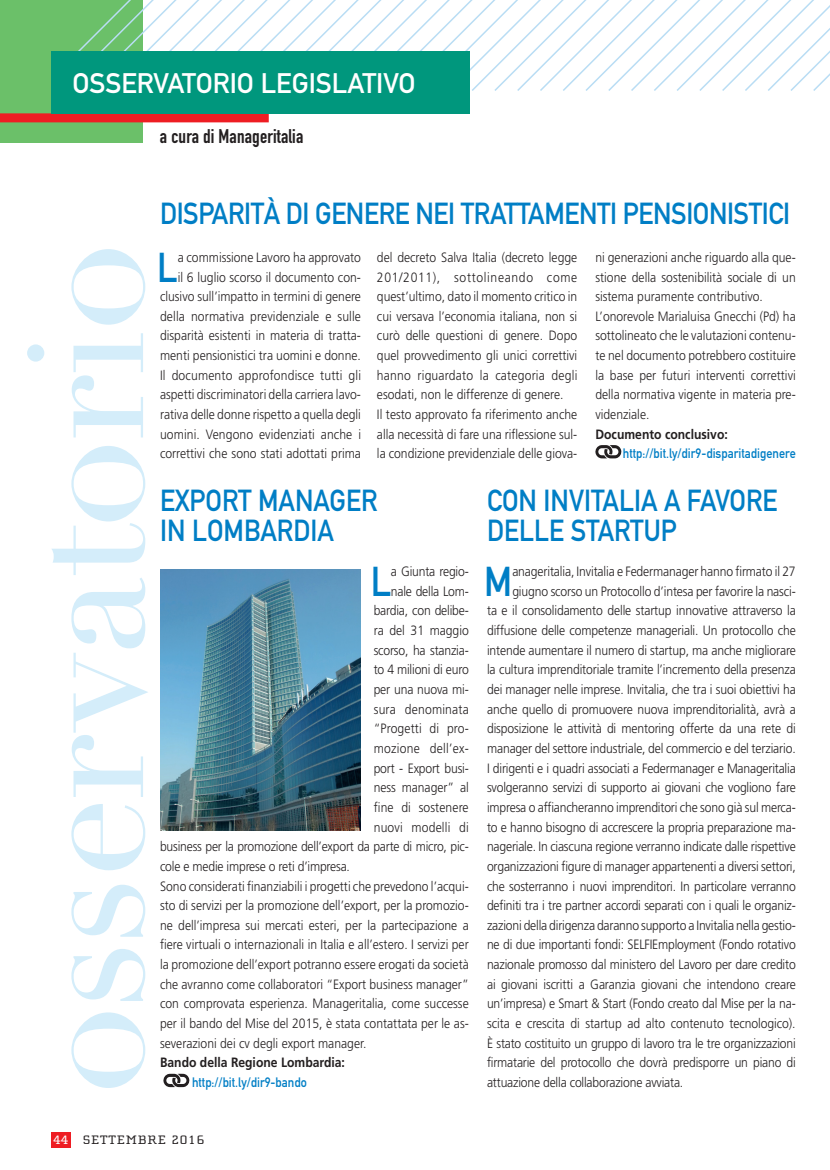
<style>
.page{position:relative;width:830px;height:1170px;background:#fff}
.page>*{position:absolute;margin:0;border:0;box-sizing:border-box;transform-origin:0 0}
.t1{font:162px "Didot LH";letter-spacing:-.02em;color:#d4edfa}
.Testo{font:41.1px "DIN Mittelschrift";color:#007ec5;scale:.9 1}
.Titolo_Decreto_Legis{font:30px/30px "DIN Mittelschrift";letter-spacing:-.015em;color:#007ec5;scale:.9 1}
.t2{font:27.9px "DIN Mittelschrift";color:#fff}
.t3{font:19.5px "DIN Engschrift";letter-spacing:.01em;color:#231f20}
.Testo-2{font:300 13.5px/19.6px "Frutiger";letter-spacing:-.01em;color:#231f20;text-align:justify;scale:.9 1}
.Testo-3{font:13.5px "DIN Mittelschrift";color:#007ec5;scale:.9 1}
.Testo-4{font:700 13.5px "Frutiger";color:#231f20;scale:.9 1}
.Testo-5{font:300 13.5px "Frutiger";letter-spacing:.01em;color:#231f20;scale:.9 1}
.Testo-6{font:300 13.5px "Frutiger";letter-spacing:.015em;color:#231f20;scale:.9 1}
.Testo-7{font:300 13.5px "Frutiger";letter-spacing:.02em;color:#231f20;scale:.9 1}
.t4{font:12.6px "Cholla Slab";letter-spacing:.05em;color:#231f20;scale:1.2 1}
.s1{color:#fff}
</style>
<div class="page">
<div style="left:0;top:0;width:143px;height:143px;background:#6bc069"></div>
<svg style="left:78px;top:0;width:751px;height:93px"></svg>
<div style="left:51px;top:1131px;width:20px;height:16px;background:#ee1d23"></div>
<div style="left:0;top:113px;width:268px;height:9px;background:#ee1d23"></div>
<div style="left:51px;top:51px;width:418px;height:62px;background:#00977d"></div>
<svg style="left:163px;top:1073px;width:26px;height:13px"></svg>
<svg style="left:595px;top:445px;width:25px;height:13px"></svg>
<img style="left:160px;top:569px;width:201px;height:261px">
<h3 class="t2" style="left:72px;top:66px;width:344px">OSSERVATORIO LEGISLATIVO</h3>
<h3 class="t3" style="left:160px;top:124px;width:145px">a cura di Manageritalia</h3>
<h1 class="t1" style="left:-10px;top:1095px;width:854px;rotate:-90deg">osservatorio</h1>
<p class="Titolo_Decreto_Legis" style="left:160px;top:198px;width:701px">DISPARITÀ DI GENERE NEI TRATTAMENTI PENSIONISTICI</p>
<p class="Testo" style="left:157px;top:243px;width:24px">L</p>
<p class="Testo-2" style="left:377px;top:247px;width:224px">del decreto Salva Italia (decreto legge 201/2011), sottolineando come quest’ultimo, dato il momento critico in cui versava l’economia italiana, non si curò delle questioni di genere. Dopo quel provvedimento gli unici correttivi hanno riguardato la categoria degli esodati, non le differenze di genere.</p>
<p class="Testo-2" style="left:377px;top:404px;width:224px">Il testo approvato fa riferimento anche alla necessità di fare una riflessione sul&shy;la condizione previdenziale delle giova-</p>
<p class="Testo-2" style="left:160px;top:247px;width:225px;text-align:right">a commissione Lavoro ha approvato<br>il 6 luglio scorso il documento con&shy;clusivo sull’impatto in termini di genere della normativa previdenziale e sulle disparità esistenti in materia di tratta&shy;menti pensionistici tra uomini e donne.</p>
<p class="Testo-2" style="left:160px;top:365px;width:225px">Il documento approfondisce tutti gli aspetti discriminatori della carriera lavo&shy;rativa delle donne rispetto a quella degli uomini. Vengono evidenziati anche i correttivi che sono stati adottati prima</p>
<p class="Testo-2" style="left:595px;top:247px;width:224px">ni generazioni anche riguardo alla que&shy;stione della sostenibilità sociale di un sistema puramente contributivo.</p>
<p class="Testo-2" style="left:595px;top:306px;width:224px">L’onorevole Marialuisa Gnecchi (Pd) ha sottolineato che le valutazioni contenu&shy;te nel documento potrebbero costituire la base per futuri interventi correttivi della normativa vigente in materia pre&shy;videnziale.</p>
<p class="Testo-4" style="left:595px;top:426px;width:148px">Documento conclusivo:</p>
<p class="Testo-3" style="left:622px;top:445px;width:193px">http://bit.ly/dir9-disparitadigenere</p>
<p class="Titolo_Decreto_Legis" style="left:160px;top:486px;width:243px">EXPORT MANAGER</p>
<p class="Titolo_Decreto_Legis" style="left:160px;top:516px;width:195px">IN LOMBARDIA</p>
<p class="Testo" style="left:371px;top:557px;width:24px">L</p>
<p class="Testo-2" style="left:391px;top:561px;width:88px">a Giunta regio-</p>
<p class="Testo-2" style="left:391px;top:581px;width:88px">nale della Lom-</p>
<p class="Testo-2" style="left:373px;top:601px;width:107px">bardia, con delibe-</p>
<p class="Testo-2" style="left:373px;top:620px;width:107px">ra del 31 maggio</p>
<p class="Testo-2" style="left:373px;top:640px;width:107px">scorso, ha stanzia-</p>
<p class="Testo-2" style="left:373px;top:660px;width:107px">to 4 milioni di euro</p>
<p class="Testo-2" style="left:373px;top:679px;width:107px">per una nuova mi-</p>
<p class="Testo-6" style="left:373px;top:701px;width:107px">sura denominata</p>
<p class="Testo-5" style="left:373px;top:721px;width:107px">“Progetti di pro-</p>
<p class="Testo-7" style="left:373px;top:740px;width:107px">mozione dell’ex-</p>
<p class="Testo-2" style="left:373px;top:758px;width:107px">port - Export busi-</p>
<p class="Testo-2" style="left:373px;top:777px;width:107px">ness manager” al</p>
<p class="Testo-5" style="left:373px;top:799px;width:107px">fine di sostenere</p>
<p class="Testo-6" style="left:373px;top:819px;width:107px">nuovi modelli di</p>
<p class="Testo-2" style="left:160px;top:836px;width:344px">business per la promozione dell’export da parte di micro, pic-</p>
<p class="Testo-2" style="left:160px;top:856px;width:212px">cole e medie imprese o reti d’impresa.</p>
<p class="Testo-2" style="left:160px;top:876px;width:344px">Sono considerati finanziabili i progetti che prevedono l’acqui&shy;sto di servizi per la promozione dell’export, per la promozio&shy;ne dell’impresa sui mercati esteri, per la partecipazione a fiere virtuali o internazionali in Italia e all’estero. I servizi per la promozione dell’export potranno essere erogati da società che avranno come collaboratori “Export business manager” con comprovata esperienza. Manageritalia, come successe per il bando del Mise del 2015, è stata contattata per le as&shy;severazioni dei cv degli export manager.</p>
<p class="Testo-4" style="left:160px;top:1054px;width:207px">Bando della Regione Lombardia:</p>
<p class="Testo-3" style="left:192px;top:1074px;width:129px">http://bit.ly/dir9-bando</p>
<p class="Titolo_Decreto_Legis" style="left:487px;top:486px;width:324px">CON INVITALIA A FAVORE<br>DELLE STARTUP</p>
<p class="Testo-2" style="left:487px;top:561px;width:344px;text-align:right">anageritalia, Invitalia e Federmanager hanno firmato il 27 giugno scorso un Protocollo d’intesa per favorire la nasci-<br>ta e il consolidamento delle startup innovative attraverso la diffusione delle competenze manageriali. Un protocollo che intende aumentare il numero di startup, ma anche migliorare la cultura imprenditoriale tramite l’incremento della presenza dei manager nelle imprese. Invitalia, che tra i suoi obiettivi ha anche quello di promuovere nuova imprenditorialità, avrà a disposizione le attività di mentoring offerte da una rete di manager del settore industriale, del commercio e del terziario.</p>
<p class="Testo-2" style="left:487px;top:758px;width:344px">I dirigenti e i quadri associati a Federmanager e Manageritalia svolgeranno servizi di supporto ai giovani che vogliono fare impresa o affiancheranno imprenditori che sono già sul merca&shy;to e hanno bisogno di accrescere la propria preparazione ma&shy;nageriale. In ciascuna regione verranno indicate dalle rispettive organizzazioni figure di manager appartenenti a diversi settori, che sosterranno i nuovi imprenditori. In particolare verranno definiti tra i tre partner accordi separati con i quali le organiz&shy;zazioni della dirigenza daranno supporto a Invitalia nella gestio&shy;ne di due importanti fondi: SELFIEmployment (Fondo rotativo nazionale promosso dal ministero del Lavoro per dare credito ai giovani iscritti a Garanzia giovani che intendono creare un’impresa) e Smart &amp; Start (Fondo creato dal Mise per la na&shy;scita e crescita di startup ad alto contenuto tecnologico).<br>È stato costituito un gruppo di lavoro tra le tre organizzazioni firmatarie del protocollo che dovrà predisporre un piano di attuazione della collaborazione avviata.</p>
<p class="Testo" style="left:484px;top:557px;width:33px">M</p>
<p class="t4" style="left:53px;top:1133px;width:127px"><span class="s1">44</span> SETTEMBRE 2016</p>
</div>
